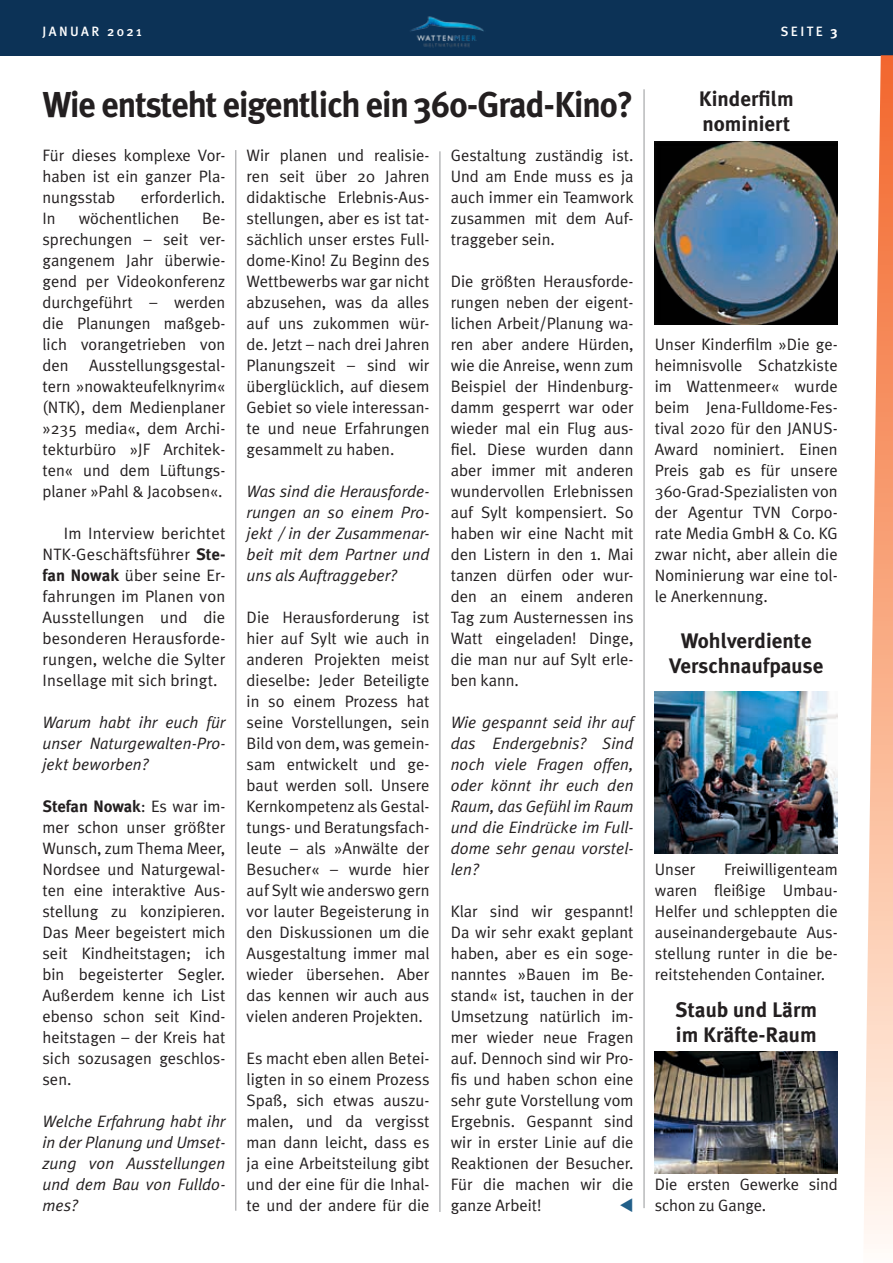
<style>
.page{position:relative;width:893px;height:1263px;background:#fff}
.page>*{position:absolute;margin:0;border:0;box-sizing:border-box;transform-origin:0 0}
.t1{font:700 36px "Meta Plus";letter-spacing:-.03em;color:#231f20;scale:.95 1}
.t2{font:700 21px/25.2px "Meta Plus";color:#231f20}
.t3{font:16.5px/21px "Meta Plus Normal";color:#231f20;text-align:justify}
.t4{font:italic 16.5px/21px "Meta Plus Normal";color:#231f20;text-align:justify}
.t5{font:700 16.5px "Meta";color:#231f20}
.t6{font:500 13.5px "Meta Plus";letter-spacing:.175em;color:#fff}
.s1{font-weight:700}
.s2{font-family:"Meta";font-weight:700}
.s3{font-family:"Meta Plus Normal";font-weight:400}
</style>
<div class="page">
<div style="left:0;top:0;width:893px;height:55px;background:#0c3256"></div>
<svg style="left:863px;top:55px;width:30px;height:1189px"></svg>
<img style="left:411px;top:16px;width:73px;height:31px">
<hr style="left:644px;top:89px;width:1px;height:1119px;background:#949698">
<hr style="left:236px;top:150px;width:1px;height:1061px;background:#949698">
<hr style="left:440px;top:151px;width:1px;height:1061px;background:#949698">
<img style="left:655px;top:142px;width:183px;height:182px">
<img style="left:655px;top:692px;width:183px;height:162px">
<img style="left:655px;top:1051px;width:183px;height:122px">
<p class="t6" style="left:43px;top:23px;width:101px">JANUAR 2021</p>
<p class="t6" style="left:781px;top:23px;width:59px">SEITE <span class="s1">3</span></p>
<h1 class="t1" style="left:43px;top:84px;width:624px">Wie entsteht eigentlich ein 360-Grad-Kino?</h1>
<p class="t3" style="left:43px;top:144px;width:184px">Für dieses komplexe Vor&shy;haben ist ein ganzer Pla&shy;nungsstab</p>
<p class="t3" style="left:247px;top:144px;width:184px">Wir planen und realisie&shy;ren seit über 20 Jahren didaktische Erlebnis-Aus&shy;stellungen, aber es ist tat&shy;sächlich unser erstes Full&shy;dome-Kino! Zu Beginn des Wettbewerbs war gar nicht abzusehen, was da alles auf uns zukommen wür&shy;de. Jetzt – nach drei Jahren Planungszeit – sind wir überglücklich, auf diesem Gebiet so viele interessan&shy;te und neue Erfahrungen gesammelt zu haben.</p>
<p class="t4" style="left:247px;top:480px;width:184px">Was sind die Herausforde&shy;rungen an so einem Pro&shy;jekt / in der Zusammenar&shy;beit mit dem Partner und uns als Auftraggeber?</p>
<p class="t3" style="left:247px;top:606px;width:184px">Die Herausforderung ist hier auf Sylt wie auch in anderen Projekten meist dieselbe: Jeder Beteiligte in so einem Prozess hat seine Vorstellungen, sein Bild von dem, was gemein&shy;sam entwickelt und ge&shy;baut werden soll. Unsere Kernkompetenz als Gestal&shy;tungs- und Beratungsfach&shy;leute – als »Anwälte der Besucher« – wurde hier auf Sylt wie anderswo gern vor lauter Begeisterung in den Diskussionen um die Ausgestaltung immer mal wieder übersehen. Aber das kennen wir auch aus vielen anderen Projekten.</p>
<p class="t3" style="left:247px;top:1047px;width:184px">Es macht eben allen Betei&shy;ligten in so einem Prozess Spaß, sich etwas auszu&shy;malen, und da vergisst man dann leicht, dass es ja eine Arbeitsteilung gibt und der eine für die Inhal&shy;te und der andere für die</p>
<p class="t3" style="left:451px;top:144px;width:184px">Gestaltung zuständig ist.<br>Und am Ende muss es ja auch immer ein Teamwork zusammen mit dem Auf&shy;traggeber sein.</p>
<p class="t3" style="left:451px;top:270px;width:184px">Die größten Herausforde&shy;rungen neben der eigent&shy;lichen Arbeit/Planung wa&shy;ren aber andere Hürden, wie die Anreise, wenn zum Beispiel der Hindenburg&shy;damm gesperrt war oder wieder mal ein Flug aus&shy;fiel. Diese wurden dann aber immer mit anderen wundervollen Erlebnissen auf Sylt kompensiert. So haben wir eine Nacht mit den Listern in den 1. Mai tanzen dürfen oder wur&shy;den an einem anderen Tag zum Austernessen ins Watt eingeladen! Dinge, die man nur auf Sylt erle&shy;ben kann.</p>
<p class="t4" style="left:451px;top:711px;width:184px">Wie gespannt seid ihr auf das Endergebnis? Sind noch viele Fragen offen, oder könnt ihr euch den Raum, das Gefühl im Raum und die Eindrücke im Full&shy;dome sehr genau vorstel&shy;len?</p>
<p class="t3" style="left:451px;top:900px;width:184px">Klar sind wir gespannt!<br>Da wir sehr exakt geplant haben, aber es ein soge&shy;nanntes »Bauen im Be&shy;stand« ist, tauchen in der Umsetzung natürlich im&shy;mer wieder neue Fragen auf. Dennoch sind wir Pro&shy;fis und haben schon eine sehr gute Vorstellung vom Ergebnis. Gespannt sind wir in erster Linie auf die Reaktionen der Besucher.<br>Für die machen wir die ganze Arbeit!</p>
<p class="t3" style="left:141px;top:186px;width:86px">erforderlich.</p>
<p class="t3" style="left:43px;top:207px;width:15px">In</p>
<p class="t3" style="left:79px;top:207px;width:102px">wöchentlichen</p>
<p class="t3" style="left:43px;top:207px;width:184px;text-indent:160px">Be&shy;sprechungen – seit ver&shy;gangenem Jahr überwie&shy;gend per Videokonferenz durchgeführt – werden die Planungen maßgeb&shy;lich vorangetrieben von den Ausstellungsgestal&shy;tern »nowakteufelknyrim« (NTK), dem Medienplaner »235 media«, dem Archi&shy;tekturbüro »JF Architek&shy;ten« und dem Lüftungs&shy;planer »Pahl &amp; Jacobsen«.</p>
<p class="t3" style="left:43px;top:522px;width:184px;text-indent:21px">Im Interview berichtet NTK-Geschäftsführer <span class="s2">Ste&shy;fan Nowak</span> über seine Er&shy;fahrungen im Planen von Ausstellungen und die besonderen Herausforde&shy;rungen, welche die Sylter Insellage mit sich bringt.</p>
<p class="t4" style="left:43px;top:711px;width:184px">Warum habt ihr euch für unser Naturgewalten-Pro&shy;jekt beworben?</p>
<p class="t5" style="left:43px;top:795px;width:184px">Stefan Nowak<span class="s3">: Es war im-</span></p>
<p class="t3" style="left:43px;top:816px;width:184px">mer schon unser größter Wunsch, zum Thema Meer, Nordsee und Naturgewal&shy;ten eine interaktive Aus&shy;stellung zu konzipieren.<br>Das Meer begeistert mich seit Kindheitstagen; ich bin begeisterter Segler.<br>Außerdem kenne ich List ebenso schon seit Kind&shy;heitstagen – der Kreis hat sich sozusagen geschlos&shy;sen.</p>
<p class="t4" style="left:43px;top:1110px;width:184px">Welche Erfahrung habt ihr in der Planung und Umset&shy;zung von Ausstellungen und dem Bau von Fulldo&shy;mes?</p>
<p class="t2" style="left:699px;top:86px;width:96px">Kinderfilm nominiert</p>
<p class="t3" style="left:655px;top:333px;width:184px">Unser Kinderfilm »Die ge&shy;heimnisvolle Schatzkiste im Wattenmeer« wurde beim Jena-Fulldome-Fes&shy;tival 2020 für den JANUS-Award nominiert. Einen Preis gab es für unsere 360-Grad-Spezialisten von der Agentur TVN Corpo&shy;rate Media GmbH &amp; Co. KG zwar nicht, aber allein die Nominierung war eine tol&shy;le Anerkennung.</p>
<p class="t2" style="left:669px;top:628px;width:156px;text-align:center">Wohlverdiente<br>Verschnaufpause</p>
<p class="t3" style="left:655px;top:858px;width:184px;text-indent:69px">Freiwilligenteam waren fleißige Umbau-Helfer und schleppten die auseinandergebaute Aus&shy;stellung runter in die be&shy;reitstehenden Container.</p>
<p class="t3" style="left:655px;top:858px;width:42px">Unser</p>
<p class="t2" style="left:676px;top:997px;width:143px">Staub und Lärm im Kräfte-Raum</p>
<p class="t3" style="left:655px;top:1173px;width:184px">Die ersten Gewerke sind schon zu Gange.</p>
</div>
